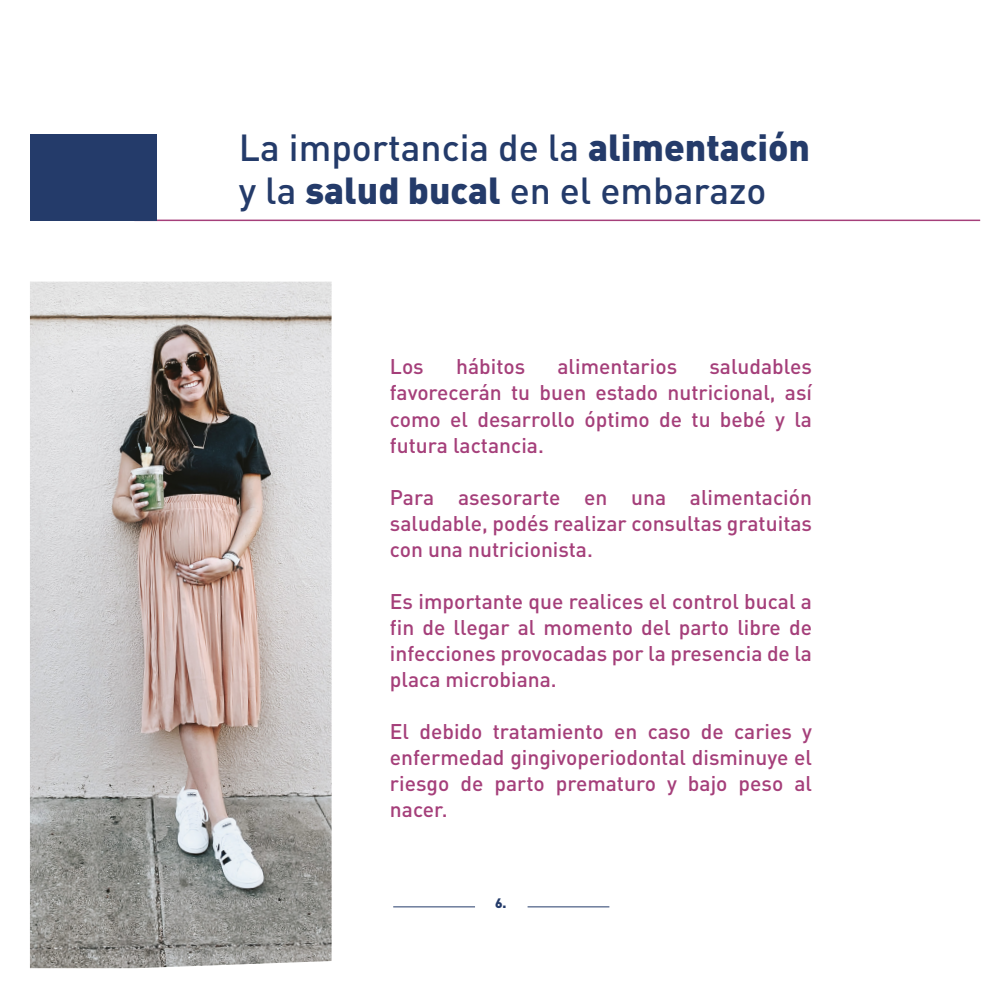
<style>
.page{position:relative;width:1000px;height:1000px;background:#fff}
.page>*{position:absolute;margin:0;border:0;box-sizing:border-box;transform-origin:0 0}
.t1{font:500 37.2px/42.3px "DIN Pro";color:#243b6a}
.t2{font:500 21px/26.1px "DIN Pro";color:#a53f7a;text-align:justify}
.t3{font:900 13.5px "DIN Pro";color:#243b6a}
.s1{font-weight:900}
</style>
<div class="page">
<img style="left:30px;top:281px;width:301px;height:686px">
<hr style="left:134px;top:219px;width:845px;height:2px;background:#a53f7a">
<div style="left:30px;top:134px;width:126px;height:87px;background:#243b6a"></div>
<hr style="left:393px;top:906px;width:82px;height:1px;background:#243b6a">
<hr style="left:527px;top:906px;width:82px;height:1px;background:#243b6a">
<h1 class="t1" style="left:239px;top:123px;width:572px">La importancia de la <span class="s1">alimentación </span>y la <span class="s1">salud bucal</span> en el embarazo</h1>
<p class="t2" style="left:390px;top:351px;width:35px">Los</p>
<p class="t2" style="left:456px;top:351px;width:71px">hábitos</p>
<p class="t2" style="left:557px;top:351px;width:121px">alimentarios</p>
<p class="t2" style="left:390px;top:351px;width:423px;text-indent:319px">saludables favorecerán tu buen estado nutricional, así como el desarrollo óptimo de tu bebé y la futura lactancia.</p>
<p class="t2" style="left:390px;top:481px;width:423px">Para asesorarte en una alimentación saludable, podés realizar consultas gratuitas con una nutricionista.</p>
<p class="t2" style="left:390px;top:586px;width:423px">Es importante que realices el control bucal a fin de llegar al momento del parto libre de infecciones provocadas por la presencia de la placa microbiana.</p>
<p class="t2" style="left:390px;top:716px;width:423px">El debido tratamiento en caso de caries y enfermedad gingivoperiodontal disminuye el riesgo de parto prematuro y bajo peso al nacer.</p>
<p class="t3" style="left:495px;top:891px;width:13px">6.</p>
</div>
